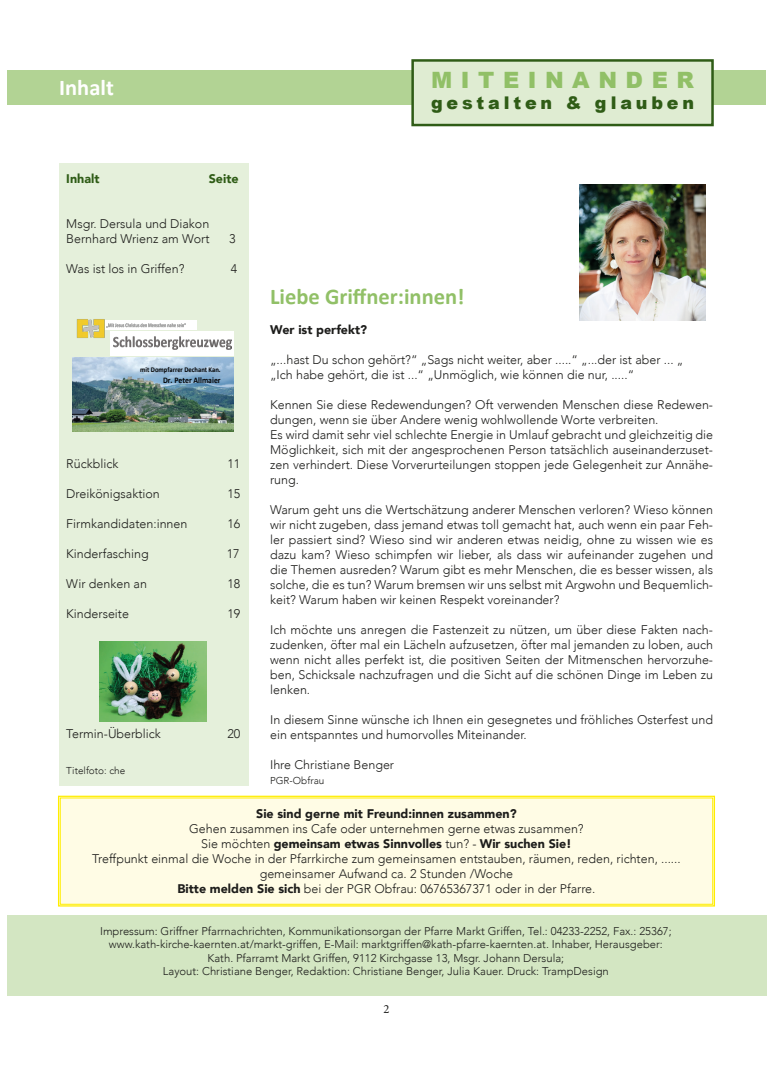
<style>
.page{position:relative;width:773px;height:1081px;background:#fff}
.page>*{position:absolute;margin:0;border:0;box-sizing:border-box;transform-origin:0 0}
.t1{font:700 22.5px "Calibri";color:#91c067}
.t2{font:900 22.5px "Arial";letter-spacing:.38em;color:#91c067}
.t3{font:700 22.5px "Calibri";color:#fff}
.t4{font:900 17.5px "Arial";letter-spacing:.22em;color:#2f5c16}
.t5{font:300 12.5px/15px "Avenir";color:#1d1d1b}
.t6{font:900 12.5px "Avenir";color:#1d1d1b}
.t7{font:900 12.5px "Avenir";color:#2f5c16}
.t8{font:12.5px "Minion Pro";color:#1d1d1b}
.t9{font:300 11.25px "Avenir";color:#1d1d1b}
.t10{font:300 10px "Avenir";color:#1d1d1b}
.t11{font:700 8.5px "Calibri";color:#020203;scale:.9 1}
.t12{font:700 7.25px "Calibri";color:#020203;scale:.9 1}
.t13{font:italic 4.62px "Calibri";letter-spacing:.005em;color:#020203;scale:.9 1}
.s1{font-weight:300}
.s2{font-weight:900}
</style>
<div class="page">
<div style="left:7px;top:70px;width:759px;height:35px;background:#b2d394"></div>
<div style="left:59px;top:163px;width:189px;height:623px;background:#e5f0db"></div>
<img style="left:579px;top:184px;width:126px;height:136px">
<div style="left:7px;top:915px;width:759px;height:81px;background:#d3e6c2"></div>
<div style="left:412px;top:60px;width:300px;height:65px;background:#dfecd2"></div>
<div style="left:411px;top:59px;width:302px;height:67px;border:2px solid #2f5c16"></div>
<img style="left:73px;top:357px;width:160px;height:75px">
<img style="left:76px;top:319px;width:30px;height:19px">
<svg style="left:105px;top:321px;width:91px;height:9px"></svg>
<img style="left:107px;top:323px;width:79px;height:4px">
<div style="left:110px;top:331px;width:124px;height:25px;background:#fff"></div>
<img style="left:113px;top:336px;width:118px;height:13px">
<img style="left:100px;top:641px;width:107px;height:80px">
<svg style="left:58px;top:795px;width:657px;height:112px;background:#fffbd9"></svg>
<p class="t3" style="left:59px;top:74px;width:56px">Inhalt</p>
<p class="t7" style="left:66px;top:168px;width:35px">Inhalt</p>
<p class="t7" style="left:209px;top:168px;width:31px">Seite</p>
<p class="t5" style="left:66px;top:216px;width:145px">Msgr. Dersula und Diakon<br>Bernhard Wrienz am Wort</p>
<p class="t5" style="left:229px;top:231px;width:8px">3</p>
<p class="t5" style="left:66px;top:261px;width:120px">Was ist los in Griffen?</p>
<p class="t5" style="left:231px;top:261px;width:8px">4</p>
<p class="t12" style="left:140px;top:364px;width:91px">mit Dompfarrer Dechant Kan.</p>
<p class="t11" style="left:163px;top:374px;width:66px">Dr. Peter Allmaier</p>
<p class="t5" style="left:66px;top:456px;width:54px">Rückblick</p>
<p class="t5" style="left:227px;top:456px;width:14px">11</p>
<p class="t5" style="left:66px;top:486px;width:95px">Dreikönigsaktion</p>
<p class="t5" style="left:227px;top:486px;width:14px">15</p>
<p class="t5" style="left:66px;top:516px;width:123px">Firmkandidaten:innen</p>
<p class="t5" style="left:227px;top:516px;width:14px">16</p>
<p class="t5" style="left:66px;top:546px;width:84px">Kinderfasching</p>
<p class="t5" style="left:227px;top:546px;width:14px">17</p>
<p class="t5" style="left:66px;top:576px;width:82px">Wir denken an</p>
<p class="t5" style="left:227px;top:576px;width:14px">18</p>
<p class="t5" style="left:66px;top:606px;width:64px">Kinderseite</p>
<p class="t5" style="left:227px;top:606px;width:14px">19</p>
<p class="t13" style="left:76px;top:489px;width:90px">Mit Gott unterwegs auf dem Weg der Hoffnung</p>
<p class="t5" style="left:66px;top:726px;width:96px">Termin-Überblick</p>
<p class="t5" style="left:227px;top:726px;width:14px">20</p>
<p class="t10" style="left:66px;top:764px;width:60px">Titelfoto: che</p>
<p class="t2" style="left:431px;top:64px;width:264px">MITEINANDER</p>
<p class="t4" style="left:431px;top:90px;width:264px">gestalten &amp; glauben</p>
<p class="t1" style="left:270px;top:282px;width:196px">Liebe Griffner:innen!</p>
<p class="t6" style="left:270px;top:319px;width:98px">Wer ist perfekt?</p>
<p class="t5" style="left:270px;top:352px;width:414px">„...hast Du schon gehört?“ „Sags nicht weiter, aber .....“ „...der ist aber ... „</p>
<p class="t5" style="left:270px;top:367px;width:365px">„Ich habe gehört, die ist ...“ „Unmöglich, wie können die nur, .....“</p>
<p class="t5" style="left:270px;top:397px;width:444px">Kennen Sie diese Redewendungen? Oft verwenden Menschen diese Redewen&shy;dungen, wenn sie über Andere wenig wohlwollende Worte verbreiten.</p>
<p class="t5" style="left:270px;top:427px;width:444px;text-align:justify">Es wird damit sehr viel schlechte Energie in Umlauf gebracht und gleichzeitig die Möglichkeit, sich mit der angesprochenen Person tatsächlich auseinanderzuset&shy;zen verhindert. Diese Vorverurteilungen stoppen jede Gelegenheit zur Annähe&shy;rung.</p>
<p class="t5" style="left:270px;top:502px;width:444px;text-align:justify">Warum geht uns die Wertschätzung anderer Menschen verloren? Wieso können wir nicht zugeben, dass jemand etwas toll gemacht hat, auch wenn ein paar Feh&shy;ler passiert sind? Wieso sind wir anderen etwas neidig, ohne zu wissen wie es dazu kam? Wieso schimpfen wir lieber, als dass wir aufeinander zugehen und die Themen ausreden? Warum gibt es mehr Menschen, die es besser wissen, als solche, die es tun? Warum bremsen wir uns selbst mit Argwohn und Bequemlich&shy;keit? Warum haben wir keinen Respekt voreinander?</p>
<p class="t5" style="left:270px;top:622px;width:444px;text-align:justify">Ich möchte uns anregen die Fastenzeit zu nützen, um über diese Fakten nach&shy;zudenken, öfter mal ein Lächeln aufzusetzen, öfter mal jemanden zu loben, auch wenn nicht alles perfekt ist, die positiven Seiten der Mitmenschen hervorzuhe&shy;ben, Schicksale nachzufragen und die Sicht auf die schönen Dinge im Leben zu lenken.</p>
<p class="t5" style="left:270px;top:712px;width:444px">In diesem Sinne wünsche ich Ihnen ein gesegnetes und fröhliches Osterfest und ein entspanntes und humorvolles Miteinander.</p>
<p class="t5" style="left:270px;top:757px;width:125px">Ihre Christiane Benger</p>
<p class="t10" style="left:270px;top:775px;width:56px">PGR-Obfrau</p>
<p class="t6" style="left:256px;top:802px;width:262px">Sie sind gerne mit Freund:innen zusammen?</p>
<p class="t5" style="left:189px;top:821px;width:396px">Gehen zusammen ins Cafe oder unternehmen gerne etwas zusammen?</p>
<p class="t6" style="left:201px;top:832px;width:372px"><span class="s1">Sie möchten</span> gemeinsam etwas Sinnvolles <span class="s1">tun? -</span> Wir suchen Sie!</p>
<p class="t5" style="left:92px;top:851px;width:590px">Treffpunkt einmal die Woche in der Pfarrkirche zum gemeinsamen entstauben, räumen, reden, richten, ......</p>
<p class="t5" style="left:260px;top:866px;width:255px">gemeinsamer Aufwand ca. 2 Stunden /Woche</p>
<p class="t5" style="left:177px;top:881px;width:419px"><span class="s2">Bitte melden Sie sich</span> bei der PGR Obfrau: 06765367371 oder in der Pfarre.</p>
<p class="t9" style="left:100px;top:924px;width:573px">Impressum: Griffner Pfarrnachrichten, Kommunikationsorgan der Pfarre Markt Griffen, Tel.: 04233-2252, Fax.: 25367;</p>
<p class="t9" style="left:109px;top:937px;width:555px">www.kath-kirche-kaernten.at/markt-griffen, E-Mail: marktgriffen@kath-pfarre-kaernten.at. Inhaber, Herausgeber:</p>
<p class="t9" style="left:207px;top:951px;width:358px">Kath. Pfarramt Markt Griffen, 9112 Kirchgasse 13, Msgr. Johann Dersula;</p>
<p class="t9" style="left:163px;top:964px;width:447px">Layout: Christiane Benger, Redaktion: Christiane Benger, Julia Kauer. Druck: TrampDesign</p>
<p class="t8" style="left:383px;top:1000px;width:7px">2</p>
</div>
